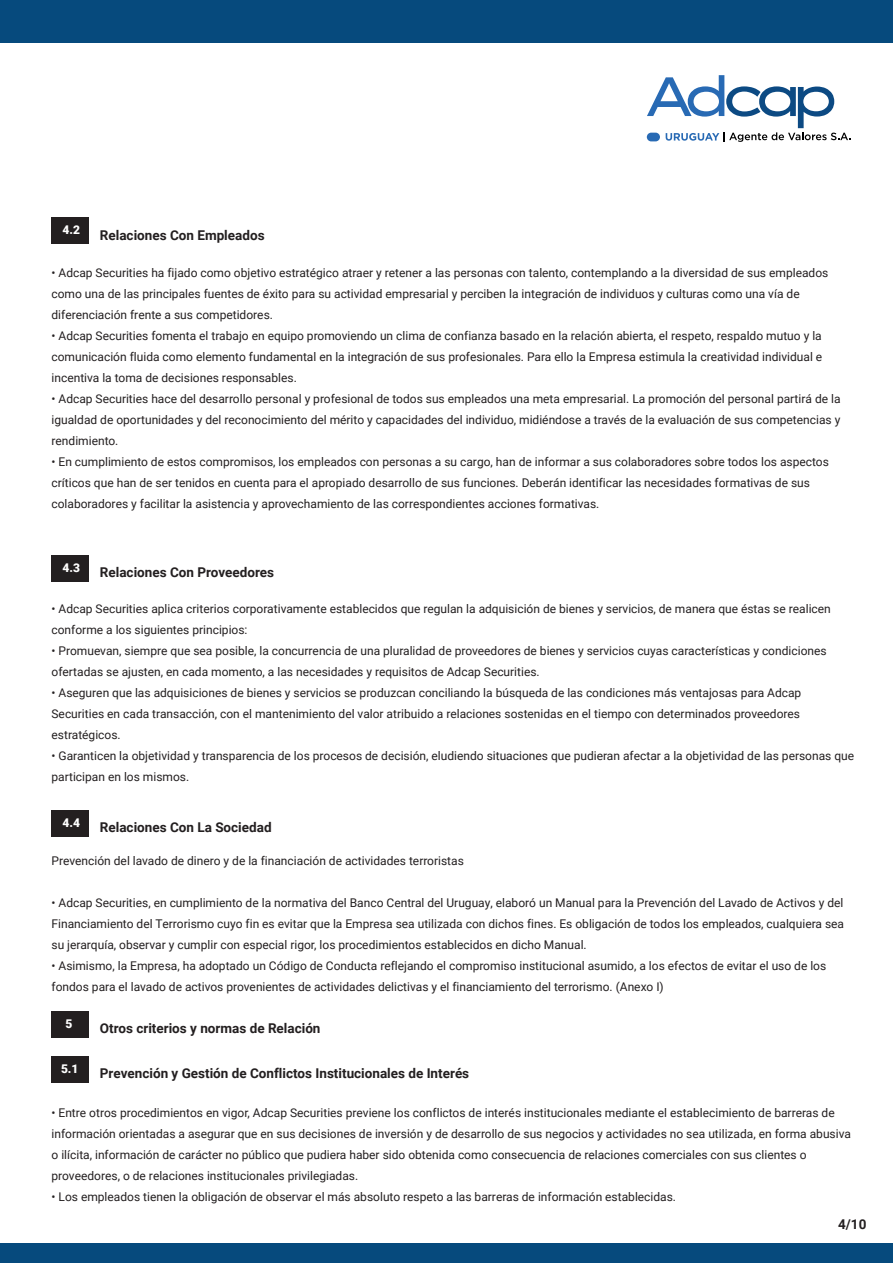
<style>
.page{position:relative;width:893px;height:1263px;background:#fff}
.page>*{position:absolute;margin:0;border:0;box-sizing:border-box;transform-origin:0 0}
.t1{font:700 13.5px "Roboto";color:#231f20}
.t2{font:12px/21px "Roboto";color:#231f20}
.t3{font:900 12px "Roboto";color:#fff}
</style>
<div class="page">
<div style="left:0;top:0;width:893px;height:43px;background:#064a7d"></div>
<div style="left:0;top:1244px;width:893px;height:19px;background:#064a7d"></div>
<svg style="left:647px;top:75px;width:203px;height:67px"></svg>
<div style="left:52px;top:217px;width:37px;height:27px;background:#231f20"></div>
<div style="left:52px;top:555px;width:37px;height:27px;background:#231f20"></div>
<div style="left:52px;top:810px;width:37px;height:27px;background:#231f20"></div>
<div style="left:52px;top:1011px;width:37px;height:27px;background:#231f20"></div>
<div style="left:52px;top:1056px;width:37px;height:27px;background:#231f20"></div>
<p class="t3" style="left:63px;top:222px;width:19px">4.2</p>
<p class="t1" style="left:100px;top:225px;width:166px">Relaciones Con Empleados</p>
<p class="t2" style="left:52px;top:261px;width:778px">• Adcap Securities ha fijado como objetivo estratégico atraer y retener a las personas con talento, contemplando a la diversidad de sus empleados como una de las principales fuentes de éxito para su actividad empresarial y perciben la integración de individuos y culturas como una vía de diferenciación frente a sus competidores.</p>
<p class="t2" style="left:52px;top:324px;width:772px;text-align:justify">• Adcap Securities fomenta el trabajo en equipo promoviendo un clima de confianza basado en la relación abierta, el respeto, respaldo mutuo y la comunicación fluida como elemento fundamental en la integración de sus profesionales. Para ello la Empresa estimula la creatividad individual e incentiva la toma de decisiones responsables.</p>
<p class="t2" style="left:52px;top:387px;width:790px;text-align:justify">• Adcap Securities hace del desarrollo personal y profesional de todos sus empleados una meta empresarial. La promoción del personal partirá de la igualdad de oportunidades y del reconocimiento del mérito y capacidades del individuo, midiéndose a través de la evaluación de sus competencias y rendimiento.</p>
<p class="t2" style="left:52px;top:450px;width:779px">• En cumplimiento de estos compromisos, los empleados con personas a su cargo, han de informar a sus colaboradores sobre todos los aspectos críticos que han de ser tenidos en cuenta para el apropiado desarrollo de sus funciones. Deberán identificar las necesidades formativas de sus colaboradores y facilitar la asistencia y aprovechamiento de las correspondientes acciones formativas.</p>
<p class="t3" style="left:63px;top:559px;width:19px">4.3</p>
<p class="t1" style="left:100px;top:563px;width:176px">Relaciones Con Proveedores</p>
<p class="t2" style="left:52px;top:597px;width:781px">• Adcap Securities aplica criterios corporativamente establecidos que regulan la adquisición de bienes y servicios, de manera que éstas se realicen conforme a los siguientes principios:</p>
<p class="t2" style="left:52px;top:639px;width:777px">• Promuevan, siempre que sea posible, la concurrencia de una pluralidad de proveedores de bienes y servicios cuyas características y condiciones ofertadas se ajusten, en cada momento, a las necesidades y requisitos de Adcap Securities.</p>
<p class="t2" style="left:52px;top:681px;width:751px;text-align:justify">• Aseguren que las adquisiciones de bienes y servicios se produzcan conciliando la búsqueda de las condiciones más ventajosas para Adcap Securities en cada transacción, con el mantenimiento del valor atribuido a relaciones sostenidas en el tiempo con determinados proveedores estratégicos.</p>
<p class="t2" style="left:52px;top:744px;width:804px">• Garanticen la objetividad y transparencia de los procesos de decisión, eludiendo situaciones que pudieran afectar a la objetividad de las personas que participan en los mismos.</p>
<p class="t3" style="left:63px;top:814px;width:19px">4.4</p>
<p class="t1" style="left:100px;top:818px;width:173px">Relaciones Con La Sociedad</p>
<p class="t2" style="left:52px;top:849px;width:414px">Prevención del lavado de dinero y de la financiación de actividades terroristas</p>
<p class="t2" style="left:52px;top:891px;width:794px;text-align:justify">• Adcap Securities, en cumplimiento de la normativa del Banco Central del Uruguay, elaboró un Manual para la Prevención del Lavado de Activos y del Financiamiento del Terrorismo cuyo fin es evitar que la Empresa sea utilizada con dichos fines. Es obligación de todos los empleados, cualquiera sea su jerarquía, observar y cumplir con especial rigor, los procedimientos establecidos en dicho Manual.</p>
<p class="t2" style="left:52px;top:954px;width:776px">• Asimismo, la Empresa, ha adoptado un Código de Conducta reflejando el compromiso institucional asumido, a los efectos de evitar el uso de los fondos para el lavado de activos provenientes de actividades delictivas y el financiamiento del terrorismo. (Anexo I)</p>
<p class="t3" style="left:66px;top:1015px;width:8px">5</p>
<p class="t3" style="left:61px;top:1060px;width:19px">5.1</p>
<p class="t1" style="left:100px;top:1019px;width:222px">Otros criterios y normas de Relación</p>
<p class="t1" style="left:100px;top:1064px;width:371px">Prevención y Gestión de Conflictos Institucionales de Interés</p>
<p class="t2" style="left:52px;top:1101px;width:801px">• Entre otros procedimientos en vigor, Adcap Securities previene los conflictos de interés institucionales mediante el establecimiento de barreras de información orientadas a asegurar que en sus decisiones de inversión y de desarrollo de sus negocios y actividades no sea utilizada, en forma abusiva o ilícita, información de carácter no público que pudiera haber sido obtenida como consecuencia de relaciones comerciales con sus clientes o proveedores, o de relaciones institucionales privilegiadas.</p>
<p class="t2" style="left:52px;top:1185px;width:626px">• Los empleados tienen la obligación de observar el más absoluto respeto a las barreras de información establecidas.</p>
<p class="t1" style="left:838px;top:1215px;width:30px">4/10</p>
</div>
